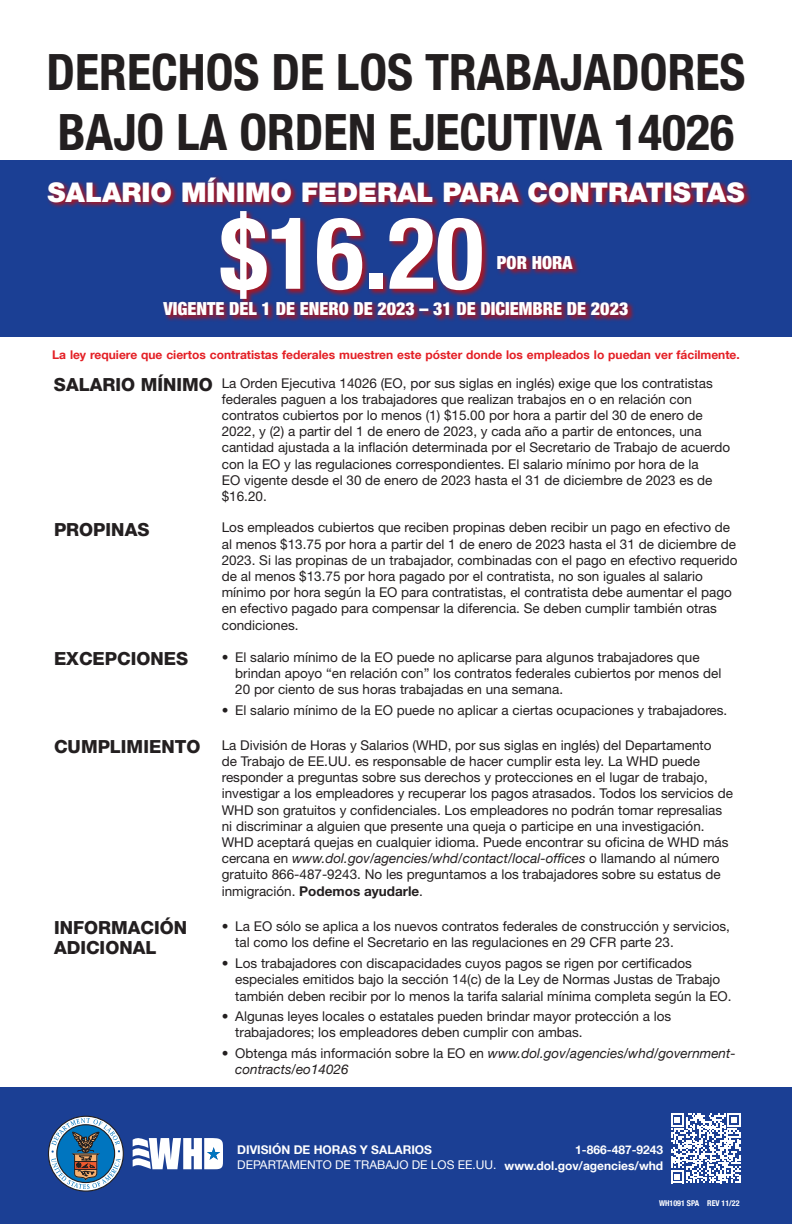
<style>
.page{position:relative;width:792px;height:1224px;background:#fff}
.page>*{position:absolute;margin:0;border:0;box-sizing:border-box;transform-origin:0 0}
.TEXT{font:700 condensed 100px "Helvetica Neue LT Com";color:#fff}
.t1{font:700 condensed 50px/60px "Helvetica Neue LT Com";color:#231f20}
.TEXT-2{font:900 27px "Helvetica Neue LT Com";color:#fff}
.t2{font:800 18px/20px "Helvetica Neue LT Com";color:#231f20}
.TEXT-3{font:900 condensed 18px "Helvetica Neue LT Com";color:#fff}
.TEXT-4{font:13.5px/16.2px "Helvetica Neue LT Std";color:#231f20}
.t3{font:italic 13.5px/16.2px "Helvetica Neue LT Com";color:#231f20}
.t4{font:700 12px "Helvetica Neue LT Com";color:#e41f25}
.t5{font:700 12px "Helvetica Neue LT Com";color:#fff}
.t6{font:12px "Helvetica Neue LT Com";color:#fff}
.t7{font:700 condensed 8px "Helvetica Neue LT Com";color:#fff}
.s1{font-family:"Helvetica Neue LT Com";font-style:italic}
.s2{font-weight:700}
.s3{font-family:"Helvetica Neue LT Std";font-style:normal}
</style>
<div class="page">
<div style="left:0;top:1087px;width:792px;height:137px;background:#1b3f94"></div>
<div style="left:0;top:160px;width:792px;height:177px;background:#1b3f94"></div>
<svg style="left:671px;top:1113px;width:70px;height:70px"></svg>
<div style="left:48px;top:1116px;width:76px;height:76px;border:1px solid #231f20;border-radius:50%"></div>
<svg style="left:51px;top:1118px;width:70px;height:71px;background:#5a83a5"></svg>
<svg style="left:133px;top:1138px;width:90px;height:31px;background:#c8d2e6"></svg>
<svg style="left:48px;top:176px;width:703px;height:145px"></svg>
<p class="t1" style="left:46px;top:42px;width:701px">DERECHOS DE LOS TRABAJADORES<br>BAJO LA ORDEN EJECUTIVA 14026</p>
<p class="TEXT-2" style="left:48px;top:176px;width:698px">SALARIO MÍNIMO FEDERAL PARA CONTRATISTAS</p>
<p class="TEXT" style="left:220px;top:193px;width:265px">$16.20</p>
<p class="TEXT-3" style="left:497px;top:252px;width:77px">POR HORA</p>
<p class="TEXT-3" style="left:164px;top:298px;width:466px">VIGENTE DEL 1 DE ENERO DE 2023 – 31 DE DICIEMBRE DE 2023</p>
<p class="t4" style="left:52px;top:347px;width:689px">La ley requiere que ciertos contratistas federales muestren este póster donde los empleados lo puedan ver fácilmente.</p>
<p class="t2" style="left:54px;top:374px;width:160px">SALARIO MÍNIMO</p>
<p class="TEXT-4" style="left:222px;top:375px;width:510px">La Orden Ejecutiva 14026 (EO, por sus siglas en inglés) exige que los contratistas federales paguen a los trabajadores que realizan trabajos en o en relación con contratos cubiertos por lo menos (1) $15.00 por hora a partir del 30 de enero de 2022, y (2) a partir del 1 de enero de 2023, y cada año a partir de entonces, una cantidad ajustada a la inflación determinada por el Secretario de Trabajo de acuerdo con la EO y las regulaciones correspondientes. El salario mínimo por hora de la<br>EO vigente desde el 30 de enero de 2023 hasta el 31 de diciembre de 2023 es de $16.20.</p>
<p class="t2" style="left:54px;top:519px;width:97px">PROPINAS</p>
<p class="TEXT-4" style="left:222px;top:519px;width:517px">Los empleados cubiertos que reciben propinas deben recibir un pago en efectivo de al menos $13.75 por hora a partir del 1 de enero de 2023 hasta el 31 de diciembre de 2023. Si las propinas de un trabajador, combinadas con el pago en efectivo requerido de al menos $13.75 por hora pagado por el contratista, no son iguales al salario mínimo por hora según la EO para contratistas, el contratista debe aumentar el pago en efectivo pagado para compensar la diferencia. Se deben cumplir también otras condiciones.</p>
<p class="t2" style="left:54px;top:649px;width:136px">EXCEPCIONES</p>
<p class="TEXT-4" style="left:235px;top:649px;width:488px;text-indent:-14px">• El salario mínimo de la EO puede no aplicarse para algunos trabajadores que brindan apoyo “en relación con” los contratos federales cubiertos por menos del<br>20 por ciento de sus horas trabajadas en una semana.</p>
<p class="TEXT-4" style="left:222px;top:702px;width:507px">• El salario mínimo de la EO puede no aplicar a ciertas ocupaciones y trabajadores.</p>
<p class="t2" style="left:54px;top:737px;width:148px">CUMPLIMIENTO</p>
<p class="TEXT-4" style="left:222px;top:737px;width:513px">La División de Horas y Salarios (WHD, por sus siglas en inglés) del Departamento<br>de Trabajo de EE.UU. es responsable de hacer cumplir esta ley. La WHD puede responder a preguntas sobre sus derechos y protecciones en el lugar de trabajo, investigar a los empleadores y recuperar los pagos atrasados. Todos los servicios de WHD son gratuitos y confidenciales. Los empleadores no podrán tomar represalias ni discriminar a alguien que presente una queja o participe en una investigación.<br>WHD aceptará quejas en cualquier idioma. Puede encontrar su oficina de WHD más cercana en <span class="s1">www.dol.gov/agencies/whd/contact/local-offices</span> o llamando al número gratuito 866-487-9243. No les preguntamos a los trabajadores sobre su estatus de inmigración. <span class="s2">Podemos ayudarle</span>.</p>
<p class="t2" style="left:54px;top:918px;width:135px">INFORMACIÓN<br>ADICIONAL</p>
<p class="TEXT-4" style="left:235px;top:918px;width:496px;text-indent:-14px">• La EO sólo se aplica a los nuevos contratos federales de construcción y servicios, tal como los define el Secretario en las regulaciones en 29 CFR parte 23.</p>
<p class="TEXT-4" style="left:235px;top:955px;width:498px;text-indent:-14px">• Los trabajadores con discapacidades cuyos pagos se rigen por certificados especiales emitidos bajo la sección 14(c) de la Ley de Normas Justas de Trabajo también deben recibir por lo menos la tarifa salarial mínima completa según la EO.</p>
<p class="TEXT-4" style="left:235px;top:1008px;width:438px;text-indent:-14px">• Algunas leyes locales o estatales pueden brindar mayor protección a los trabajadores; los empleadores deben cumplir con ambas.</p>
<p class="t3" style="left:235px;top:1045px;width:502px;text-indent:-14px"><span class="s3">• Obtenga más información sobre la EO en</span> www.dol.gov/agencies/whd/government&shy;contracts/eo14026</p>
<p class="t5" style="left:237px;top:1142px;width:196px">DIVISIÓN DE HORAS Y SALARIOS</p>
<p class="t6" style="left:237px;top:1158px;width:261px">DEPARTAMENTO DE TRABAJO DE LOS EE.UU.</p>
<p class="t5" style="left:575px;top:1143px;width:90px">1-866-487-9243</p>
<p class="t5" style="left:505px;top:1158px;width:160px">www.dol.gov/agencies/whd</p>
<p class="t7" style="left:659px;top:1198px;width:82px">WH1091 SPA REV 11/22</p>
</div>
